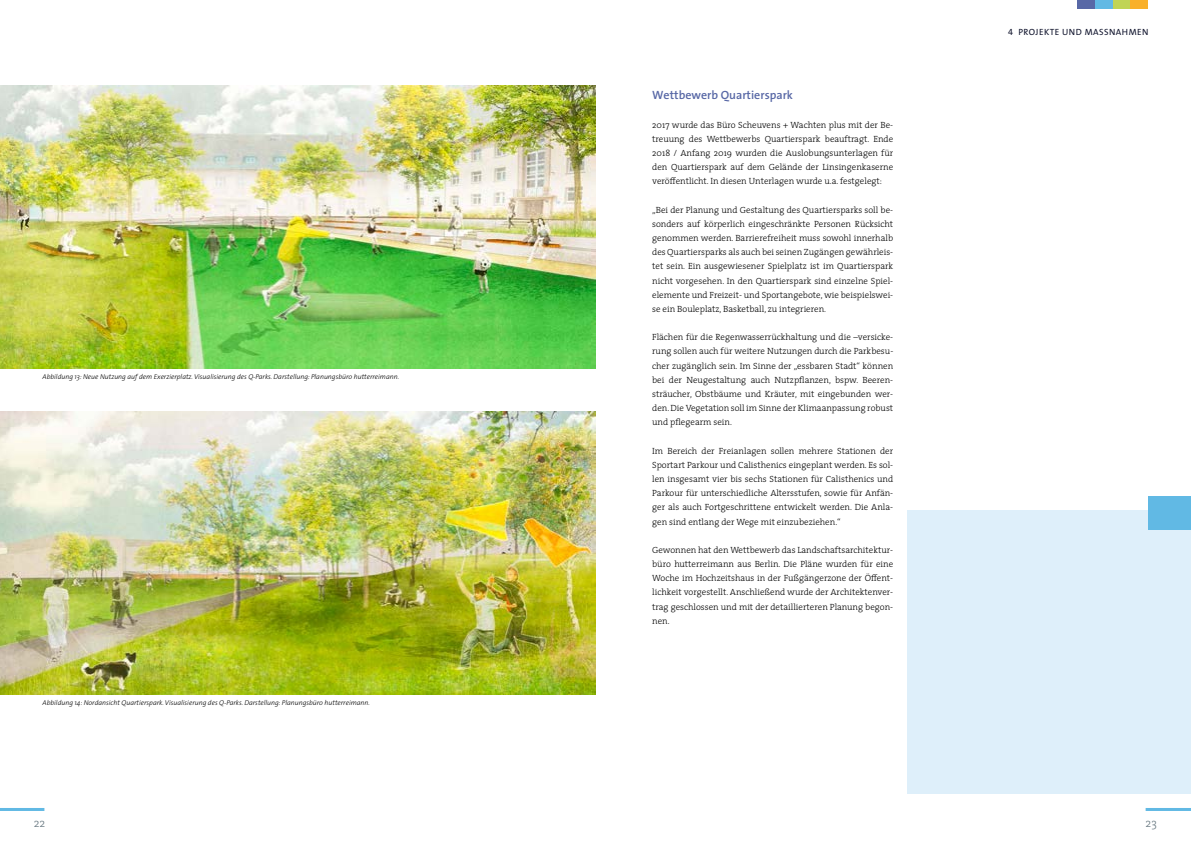
<style>
.page{position:relative;width:1191px;height:842px;background:#fff}
.page>*{position:absolute;margin:0;border:0;box-sizing:border-box;transform-origin:0 0}
.t1{font:600 12px "The Sans";color:#5868a6}
.t2{font:300 12px "The Serif";color:#687881}
.t3{font:300 9px/14.2px "The Serif";color:#000;text-align:justify}
.t4{font:9px "The Sans Regular Caps";letter-spacing:.05em;color:#0f132c}
.t5{font:italic 300 7px "The Sans";color:#000}
</style>
<div class="page">
<div style="left:907px;top:510px;width:284px;height:284px;background:#deeffa"></div>
<div style="left:1148px;top:496px;width:43px;height:34px;background:#61b9e4"></div>
<img style="left:0;top:85px;width:595px;height:284px">
<img style="left:0;top:411px;width:595px;height:283px">
<hr style="left:0;top:808px;width:44px;height:3px;background:#61b9e4">
<hr style="left:1145px;top:808px;width:46px;height:3px;background:#61b9e4">
<div style="left:1076px;top:0;width:18px;height:9px;background:#5868a6"></div>
<div style="left:1094px;top:0;width:18px;height:9px;background:#61b9e4"></div>
<div style="left:1112px;top:0;width:18px;height:9px;background:#c0d454"></div>
<div style="left:1130px;top:0;width:18px;height:9px;background:#f9b02a"></div>
<p class="t5" style="left:43px;top:371px;width:358px">Abbildung 13: Neue Nutzung auf dem Exerzierplatz. Visualisierung des Q-Parks. Darstellung: Planungsbüro hutterreimann.</p>
<p class="t5" style="left:43px;top:697px;width:329px">Abbildung 14: Nordansicht Quartierspark. Visualisierung des Q-Parks. Darstellung: Planungsbüro hutterreimann.</p>
<h1 class="t1" style="left:652px;top:85px;width:142px">Wettbewerb Quartierspark</h1>
<p class="t3" style="left:652px;top:117px;width:242px">2017 wurde das Büro Scheuvens + Wachten plus mit der Be&shy;treuung des Wettbewerbs Quartierspark beauftragt. Ende 2018 / Anfang 2019 wurden die Auslobungsunterlagen für den Quartierspark auf dem Gelände der Linsingenkaserne veröffentlicht. In diesen Unterlagen wurde u.a. festgelegt:</p>
<p class="t3" style="left:652px;top:202px;width:242px">„Bei der Planung und Gestaltung des Quartiersparks soll be&shy;sonders auf körperlich eingeschränkte Personen Rücksicht genommen werden. Barrierefreiheit muss sowohl innerhalb des Quartiersparks als auch bei seinen Zugängen gewährleis&shy;tet sein. Ein ausgewiesener Spielplatz ist im Quartierspark nicht vorgesehen. In den Quartierspark sind einzelne Spiel&shy;elemente und Freizeit- und Sportangebote, wie beispielswei&shy;se ein Bouleplatz, Basketball, zu integrieren.</p>
<p class="t3" style="left:652px;top:330px;width:242px">Flächen für die Regenwasserrückhaltung und die –versicke&shy;rung sollen auch für weitere Nutzungen durch die Parkbesu&shy;cher zugänglich sein. Im Sinne der „essbaren Stadt“ können bei der Neugestaltung auch Nutzpflanzen, bspw. Beeren&shy;sträucher, Obstbäume und Kräuter, mit eingebunden wer&shy;den. Die Vegetation soll im Sinne der Klimaanpassung robust und pflegearm sein.</p>
<p class="t3" style="left:652px;top:443px;width:242px">Im Bereich der Freianlagen sollen mehrere Stationen der Sportart Parkour und Calisthenics eingeplant werden. Es sol&shy;len insgesamt vier bis sechs Stationen für Calisthenics und Parkour für unterschiedliche Altersstufen, sowie für Anfän&shy;ger als auch Fortgeschrittene entwickelt werden. Die Anla&shy;gen sind entlang der Wege mit einzubeziehen.“</p>
<p class="t3" style="left:652px;top:542px;width:242px">Gewonnen hat den Wettbewerb das Landschaftsarchitektur&shy;büro hutterreimann aus Berlin. Die Pläne wurden für eine Woche im Hochzeitshaus in der Fußgängerzone der Öffent&shy;lichkeit vorgestellt. Anschließend wurde der Architektenver&shy;trag geschlossen und mit der detaillierteren Planung begon&shy;nen.</p>
<p class="t4" style="left:1008px;top:27px;width:142px">4 PROJEKTE UND MASSNAHMEN</p>
<h1 class="t2" style="left:34px;top:813px;width:13px">22</h1>
<h1 class="t2" style="left:1145px;top:813px;width:13px">23</h1>
</div>
